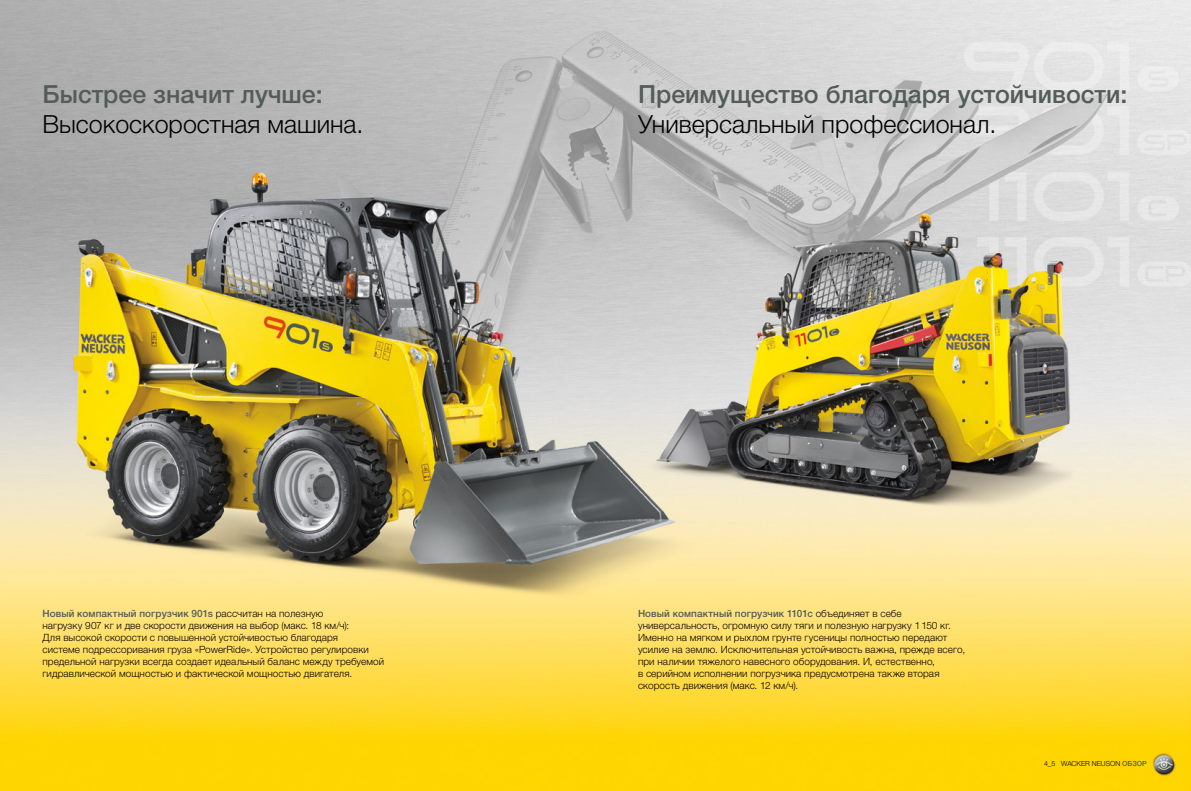
<style>
.page{position:relative;width:1191px;height:791px;background:#fff}
.page>*{position:absolute;margin:0;border:0;box-sizing:border-box;transform-origin:0 0}
.t1{font:500 25px "Helvetica Neue LTW1 G";color:#525d5a}
.t2{font:300 25px "Helvetica Neue LTW1 G";color:#000}
.t3{font:300 10px/12px "Helvetica Neue LTW1 G";letter-spacing:.005em;color:#000}
.t4{font:300 7px "Helvetica Neue LTW1 G";color:#000}
.s1{font-weight:500;color:#525d5a}
</style>
<div class="page">
<img style="left:0;top:0;width:1191px;height:791px">
<img style="left:1149px;top:750px;width:29px;height:29px">
<h1 class="t1" style="left:43px;top:79px;width:282px">Быстрее значит лучше:</h1>
<h1 class="t2" style="left:43px;top:109px;width:322px">Высокоскоростная машина.</h1>
<p class="t3" style="left:43px;top:607px;width:343px"><span class="s1">Новый компактный погрузчик 901s</span> рассчитан на полезную<br>нагрузку 907 кг и две скорости движения на выбор (макс. 18 км/ч):<br>Для высокой скорости с повышенной устойчивостью благодаря<br>системе подрессоривания груза «PowerRide». Устройство регулировки предельной нагрузки всегда создает идеальный баланс между требуемой гидравлической мощностью и фактической мощностью двигателя.</p>
<h1 class="t1" style="left:638px;top:79px;width:491px">Преимущество благодаря устойчивости:</h1>
<h1 class="t2" style="left:638px;top:109px;width:360px">Универсальный профессионал.</h1>
<p class="t3" style="left:638px;top:607px;width:328px"><span class="s1">Новый компактный погрузчик 1101c</span> объединяет в себе универсальность, огромную силу тяги и полезную нагрузку 1 150 кг.<br>Именно на мягком и рыхлом грунте гусеницы полностью передают усилие на землю. Исключительная устойчивость важна, прежде всего, при наличии тяжелого навесного оборудования. И, естественно,<br>в серийном исполнении погрузчика предусмотрена также вторая скорость движения (макс. 12 км/ч).</p>
<p class="t4" style="left:1044px;top:759px;width:104px">4_5 WACKER NEUSON <span class="s1">ОБЗОР</span></p>
</div>
